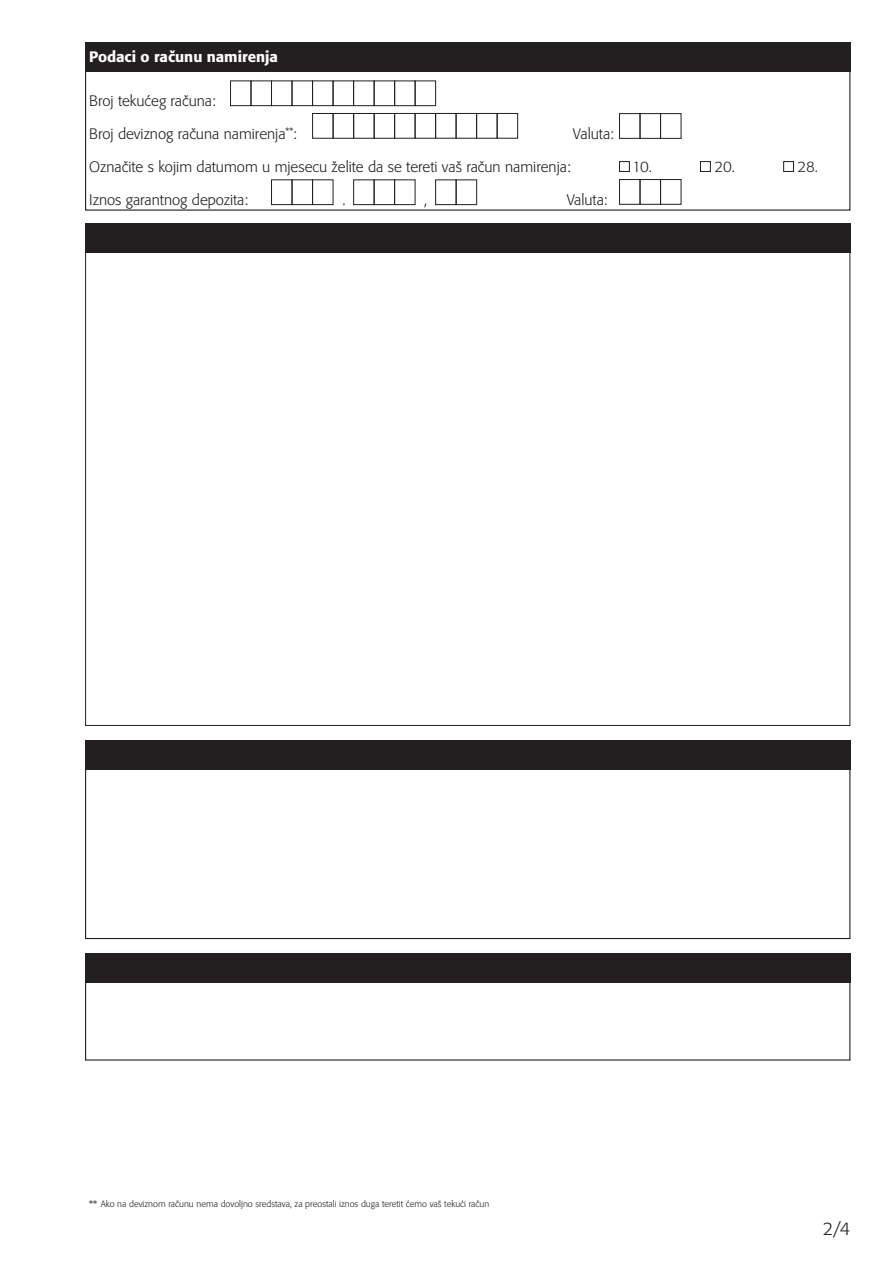
<style>
.page{position:relative;width:893px;height:1263px;background:#fff}
.page>*{position:absolute;margin:0;border:0;box-sizing:border-box;transform-origin:0 0}
.t1{font:18px "Formata Lig";color:#231f20}
.t2{font:15px "Formata Lig";color:#231f20}
.t3{font:15px "Formata Med";color:#fff}
.t4{font:9px "Formata Lig";color:#231f20}
</style>
<div class="page">
<div style="left:85px;top:740px;width:765px;height:30px;background:#231f20"></div>
<div style="left:230px;top:81px;width:21px;height:25px;border:1px solid #231f20"></div>
<div style="left:251px;top:81px;width:21px;height:25px;border:1px solid #231f20"></div>
<div style="left:271px;top:81px;width:21px;height:25px;border:1px solid #231f20"></div>
<div style="left:292px;top:81px;width:21px;height:25px;border:1px solid #231f20"></div>
<div style="left:312px;top:81px;width:21px;height:25px;border:1px solid #231f20"></div>
<div style="left:333px;top:81px;width:21px;height:25px;border:1px solid #231f20"></div>
<div style="left:353px;top:81px;width:21px;height:25px;border:1px solid #231f20"></div>
<div style="left:374px;top:81px;width:21px;height:25px;border:1px solid #231f20"></div>
<div style="left:394px;top:81px;width:21px;height:25px;border:1px solid #231f20"></div>
<div style="left:415px;top:81px;width:21px;height:25px;border:1px solid #231f20"></div>
<div style="left:619px;top:113px;width:21px;height:26px;border:1px solid #231f20"></div>
<div style="left:640px;top:113px;width:21px;height:26px;border:1px solid #231f20"></div>
<div style="left:660px;top:113px;width:21px;height:26px;border:1px solid #231f20"></div>
<div style="left:619px;top:161px;width:11px;height:11px;border:1px solid #231f20"></div>
<div style="left:700px;top:161px;width:11px;height:11px;border:1px solid #231f20"></div>
<div style="left:783px;top:161px;width:11px;height:11px;border:1px solid #231f20"></div>
<div style="left:85px;top:43px;width:765px;height:29px;background:#231f20"></div>
<div style="left:394px;top:113px;width:21px;height:26px;border:1px solid #231f20"></div>
<div style="left:415px;top:113px;width:21px;height:26px;border:1px solid #231f20"></div>
<div style="left:435px;top:113px;width:21px;height:26px;border:1px solid #231f20"></div>
<div style="left:456px;top:113px;width:21px;height:26px;border:1px solid #231f20"></div>
<div style="left:476px;top:113px;width:21px;height:26px;border:1px solid #231f20"></div>
<div style="left:497px;top:113px;width:21px;height:26px;border:1px solid #231f20"></div>
<div style="left:312px;top:113px;width:21px;height:26px;border:1px solid #231f20"></div>
<div style="left:333px;top:113px;width:21px;height:26px;border:1px solid #231f20"></div>
<div style="left:353px;top:113px;width:22px;height:26px;border:1px solid #231f20"></div>
<div style="left:374px;top:113px;width:21px;height:26px;border:1px solid #231f20"></div>
<div style="left:271px;top:179px;width:21px;height:26px;border:1px solid #231f20"></div>
<div style="left:292px;top:179px;width:21px;height:26px;border:1px solid #231f20"></div>
<div style="left:312px;top:179px;width:21px;height:26px;border:1px solid #231f20"></div>
<div style="left:353px;top:179px;width:21px;height:26px;border:1px solid #231f20"></div>
<div style="left:374px;top:179px;width:21px;height:26px;border:1px solid #231f20"></div>
<div style="left:394px;top:179px;width:21px;height:26px;border:1px solid #231f20"></div>
<div style="left:435px;top:179px;width:21px;height:26px;border:1px solid #231f20"></div>
<div style="left:456px;top:179px;width:21px;height:26px;border:1px solid #231f20"></div>
<div style="left:619px;top:179px;width:21px;height:26px;border:1px solid #231f20"></div>
<div style="left:640px;top:179px;width:21px;height:26px;border:1px solid #231f20"></div>
<div style="left:660px;top:179px;width:21px;height:26px;border:1px solid #231f20"></div>
<div style="left:85px;top:223px;width:765px;height:30px;background:#231f20"></div>
<div style="left:85px;top:953px;width:765px;height:29px;background:#231f20"></div>
<p class="t3" style="left:89px;top:48px;width:190px">Podaci o računu namirenja</p>
<p class="t2" style="left:89px;top:91px;width:128px">Broj tekućeg računa:</p>
<p class="t2" style="left:89px;top:124px;width:209px">Broj deviznog računa namirenja<sup>**</sup>:</p>
<p class="t2" style="left:573px;top:124px;width:42px">Valuta:</p>
<p class="t2" style="left:89px;top:157px;width:483px">Označite s kojim datumom u mjesecu želite da se tereti vaš račun namirenja:</p>
<p class="t2" style="left:632px;top:157px;width:21px">10.</p>
<p class="t2" style="left:715px;top:157px;width:22px">20.</p>
<p class="t2" style="left:797px;top:157px;width:22px">28.</p>
<p class="t2" style="left:89px;top:190px;width:160px">Iznos garantnog depozita:</p>
<p class="t2" style="left:567px;top:190px;width:42px">Valuta:</p>
<p class="t2" style="left:342px;top:191px;width:5px">.</p>
<p class="t2" style="left:424px;top:191px;width:5px">,</p>
<p class="t4" style="left:89px;top:1198px;width:402px">** Ako na deviznom računu nema dovoljno sredstava, za preostali iznos duga teretit ćemo vaš tekući račun</p>
<p class="t1" style="left:823px;top:1217px;width:29px">2/4</p>
</div>
